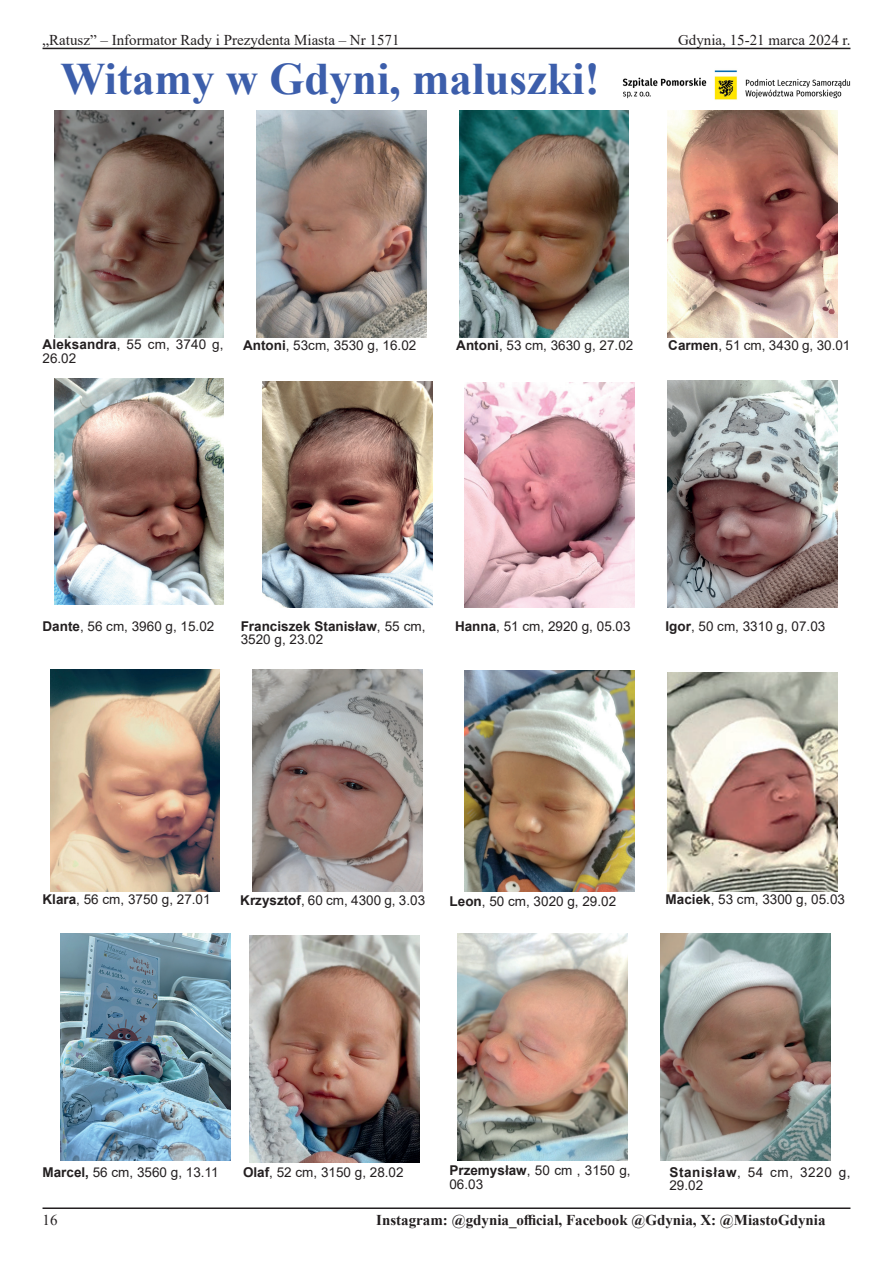
<style>
.page{position:relative;width:893px;height:1263px;background:#fff}
.page>*{position:absolute;margin:0;border:0;box-sizing:border-box;transform-origin:0 0}
.tekst_podstawowy{font:700 45px "Times New Roman";color:#3c5eab}
.t1{font:15px "Times New Roman";color:#231f20}
.t2{font:700 15px "Times New Roman";color:#231f20}
.tekst_podstawowy-2{font:13.5px/13.5px "Arial";color:#231f20}
.tekst_podstawowy-3{font:700 13.5px/13.5px "Arial";color:#231f20}
.tekst_podstawowy-4{font:13.5px/13.5px "Arial";letter-spacing:.045em;color:#231f20}
.s1{font-weight:700}
.s2{font-weight:400}
</style>
<div class="page">
<hr style="left:43px;top:48px;width:807px;height:1px;background:#231f20">
<hr style="left:43px;top:1207px;width:807px;height:2px;background:#231f20">
<img style="left:622px;top:70px;width:228px;height:30px">
<img style="left:54px;top:111px;width:170px;height:227px">
<img style="left:256px;top:111px;width:170px;height:227px">
<img style="left:459px;top:111px;width:170px;height:227px">
<img style="left:667px;top:111px;width:170px;height:227px">
<img style="left:54px;top:378px;width:170px;height:227px">
<img style="left:262px;top:381px;width:170px;height:227px">
<img style="left:465px;top:382px;width:169px;height:226px">
<img style="left:667px;top:381px;width:170px;height:227px">
<img style="left:50px;top:669px;width:170px;height:222px">
<img style="left:253px;top:670px;width:169px;height:221px">
<img style="left:465px;top:671px;width:170px;height:220px">
<img style="left:668px;top:672px;width:169px;height:219px">
<img style="left:61px;top:933px;width:170px;height:227px">
<img style="left:250px;top:936px;width:170px;height:227px">
<img style="left:458px;top:933px;width:170px;height:227px">
<img style="left:660px;top:933px;width:170px;height:227px">
<p class="t1" style="left:43px;top:29px;width:359px">„Ratusz” – Informator Rady i Prezydenta Miasta – Nr 1571</p>
<p class="t1" style="left:678px;top:29px;width:174px">Gdynia, 15-21 marca 2024 r.</p>
<p class="tekst_podstawowy" style="left:60px;top:46px;width:541px">Witamy w Gdyni, maluszki!</p>
<p class="tekst_podstawowy-2" style="left:43px;top:338px;width:183px"><span class="s1">Aleksandra</span>, 55 cm, 3740 g,<br>26.02</p>
<p class="tekst_podstawowy-2" style="left:243px;top:338px;width:175px"><span class="s1">Antoni</span>, 53cm, 3530 g, 16.02</p>
<p class="tekst_podstawowy-2" style="left:456px;top:339px;width:179px"><span class="s1">Antoni</span>, 53 cm, 3630 g, 27.02</p>
<p class="tekst_podstawowy-2" style="left:668px;top:339px;width:184px"><span class="s1">Carmen</span>, 51 cm, 3430 g, 30.01</p>
<p class="tekst_podstawowy-2" style="left:43px;top:619px;width:173px"><span class="s1">Dante</span>, 56 cm, 3960 g, 15.02</p>
<p class="tekst_podstawowy-3" style="left:241px;top:619px;width:186px">Franciszek Stanisław<span class="s2">, 55 cm,<br>3520 g, 23.02</span></p>
<p class="tekst_podstawowy-2" style="left:455px;top:619px;width:177px"><span class="s1">Hanna</span>, 51 cm, 2920 g, 05.03</p>
<p class="tekst_podstawowy-2" style="left:665px;top:619px;width:161px"><span class="s1">Igor</span>, 50 cm, 3310 g, 07.03</p>
<p class="tekst_podstawowy-2" style="left:43px;top:892px;width:170px"><span class="s1">Klara</span>, 56 cm, 3750 g, 27.01</p>
<p class="tekst_podstawowy-2" style="left:240px;top:893px;width:186px"><span class="s1">Krzysztof</span>, 60 cm, 4300 g, 3.03</p>
<p class="tekst_podstawowy-2" style="left:450px;top:894px;width:168px"><span class="s1">Leon</span>, 50 cm, 3020 g, 29.02</p>
<p class="tekst_podstawowy-2" style="left:666px;top:892px;width:181px"><span class="s1">Maciek</span>, 53 cm, 3300 g, 05.03</p>
<p class="tekst_podstawowy-2" style="left:43px;top:1165px;width:178px"><span class="s1">Marcel,</span> 56 cm, 3560 g, 13.11</p>
<p class="tekst_podstawowy-2" style="left:243px;top:1165px;width:162px"><span class="s1">Olaf</span>, 52 cm, 3150 g, 28.02</p>
<p class="tekst_podstawowy-2" style="left:449px;top:1163px;width:183px"><span class="s1">Przemysław</span>, 50 cm , 3150 g,<br>06.03</p>
<p class="tekst_podstawowy-4" style="left:669px;top:1165px;width:183px"><span class="s1">Stanisław</span>, 54 cm, 3220 g,<br>29.02</p>
<p class="t1" style="left:43px;top:1209px;width:16px">16</p>
<p class="t2" style="left:376px;top:1209px;width:451px">Instagram: @gdynia_official, Facebook @Gdynia, X: @MiastoGdynia</p>
</div>
